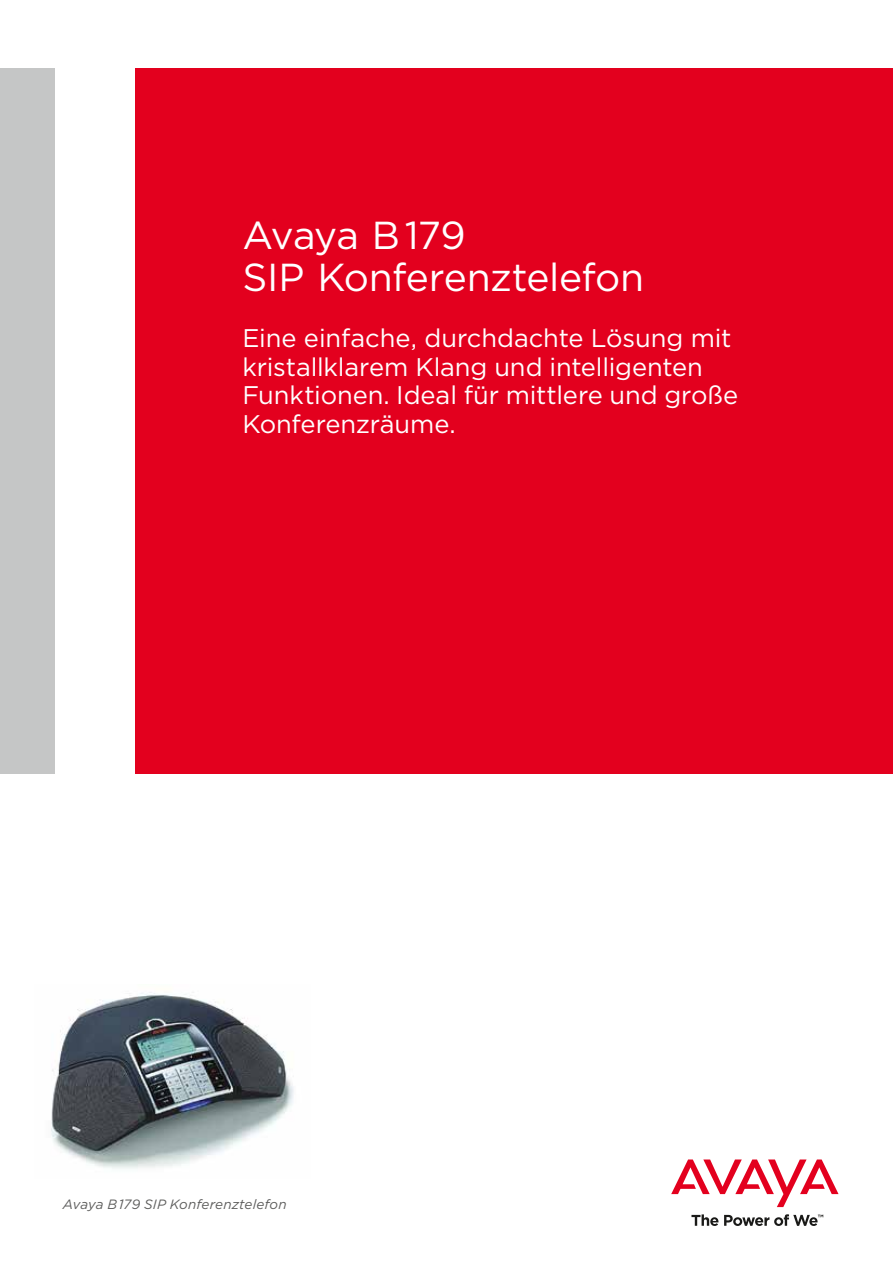
<style>
.page{position:relative;width:893px;height:1263px;background:#fff}
.page>*{position:absolute;margin:0;border:0;box-sizing:border-box;transform-origin:0 0}
.t1{font:39px/42px "Gotham";letter-spacing:-.015em;color:#fff}
.t2{font:25.5px/28.5px "Gotham";letter-spacing:-.005em;color:#fff}
.t3{font:italic 13.5px "Gotham";letter-spacing:.01em;color:#5e5e5d}
</style>
<div class="page">
<div style="left:135px;top:68px;width:758px;height:706px;background:#e3001e"></div>
<svg style="left:671px;top:1159px;width:167px;height:48px"></svg>
<svg style="left:691px;top:1214px;width:27px;height:12px"></svg>
<svg style="left:724px;top:1214px;width:99px;height:12px"></svg>
<div style="left:0;top:68px;width:54px;height:706px;background:#c5c6c6"></div>
<img style="left:51px;top:992px;width:243px;height:177px">
<h1 class="t1" style="left:242px;top:214px;width:403px">Avaya B179<br>SIP Konferenztelefon</h1>
<p class="t2" style="left:242px;top:323px;width:497px">Eine einfache, durchdachte Lösung mit kristallklarem Klang und intelligenten Funktionen. Ideal für mittlere und große Konferenzräume.</p>
<p class="t3" style="left:63px;top:1197px;width:225px">Avaya B179 SIP Konferenztelefon</p>
</div>
